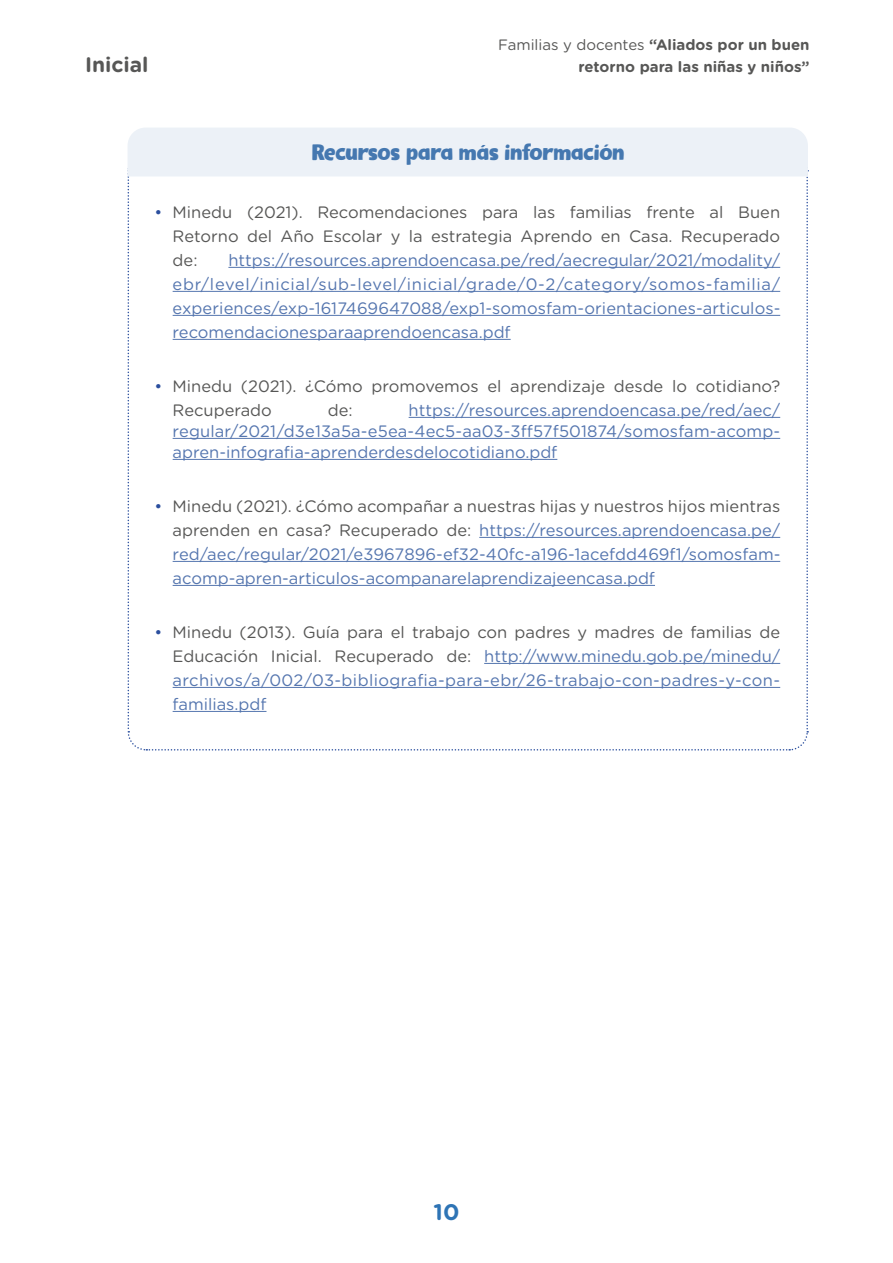
<style>
.page{position:relative;width:893px;height:1263px;background:#fff}
.page>*{position:absolute;margin:0;border:0;box-sizing:border-box;transform-origin:0 0}
.Cuerpo_de_Texto_just{font:22.5px "Gumbo DEMO";letter-spacing:-.015em;color:#4578b0}
.t1{font:700 22.5px "Gotham Rounded";color:#2e74b5}
.t2{font:700 21px "Gotham Rounded";color:#575756}
.t3{font:16.5px/24px "Gotham Rounded";color:#5576af;text-align:justify}
.t4{font:16.5px/24px "Gotham Rounded";color:#575756;text-align:justify}
.t5{font:15px "Gotham Rounded";color:#575756}
.t6{font:700 15px "Gotham Rounded";color:#575756}
.s1{font-weight:700}
.s2{color:#2b4f9e}
.s3{color:#575756}
</style>
<div class="page">
<svg style="left:127px;top:128px;width:682px;height:623px"></svg>
<p class="t5" style="left:498px;top:34px;width:313px">Familias y docentes <span class="s1">“Aliados por un buen</span></p>
<p class="t2" style="left:85px;top:49px;width:65px">Inicial</p>
<p class="t6" style="left:578px;top:56px;width:233px">retorno para las niñas y niños”</p>
<p class="Cuerpo_de_Texto_just" style="left:312px;top:140px;width:314px">Recursos para más información</p>
<p class="t4" style="left:173px;top:199px;width:609px;text-indent:-18px"><span class="s2">•</span> Minedu (2021). Recomendaciones para las familias frente al Buen Retorno del Año Escolar y la estrategia Aprendo en Casa. Recuperado de:</p>
<p class="t3" style="left:173px;top:247px;width:609px;text-indent:56px">https://resources.aprendoencasa.pe/red/aecregular/2021/modality/ ebr/level/inicial/sub-level/inicial/grade/0-2/category/somos-familia/ experiences/exp-1617469647088/exp1-somosfam-orientaciones-articulos&shy;recomendacionesparaaprendoencasa.pdf</p>
<p class="t4" style="left:173px;top:373px;width:609px;text-indent:-18px"><span class="s2">•</span> Minedu (2021). ¿Cómo promovemos el aprendizaje desde lo cotidiano?<br>Recuperado</p>
<p class="t3" style="left:173px;top:399px;width:609px;line-height:21px;text-indent:236px">https://resources.aprendoencasa.pe/red/aec/ regular/2021/d3e13a5a-e5ea-4ec5-aa03-3ff57f501874/somosfam-acomp&shy;apren-infografia-aprenderdesdelocotidiano.pdf</p>
<p class="t3" style="left:173px;top:493px;width:609px;text-indent:-18px"><span class="s2">•</span> <span class="s3">Minedu (2021). ¿Cómo acompañar a nuestras hijas y nuestros hijos mientras aprenden en casa? Recuperado de:</span> https://resources.aprendoencasa.pe/ red/aec/regular/2021/e3967896-ef32-40fc-a196-1acefdd469f1/somosfam&shy;acomp-apren-articulos-acompanarelaprendizajeencasa.pdf</p>
<p class="t3" style="left:173px;top:619px;width:609px;text-indent:-18px"><span class="s2">•</span> <span class="s3">Minedu (2013). Guía para el trabajo con padres y madres de familias de Educación Inicial. Recuperado de:</span> http://www.minedu.gob.pe/minedu/ archivos/a/002/03-bibliografia-para-ebr/26-trabajo-con-padres-y-con&shy;familias.pdf</p>
<p class="t4" style="left:328px;top:397px;width:26px">de:</p>
<h1 class="t1" style="left:433px;top:1195px;width:27px">10</h1>
</div>
